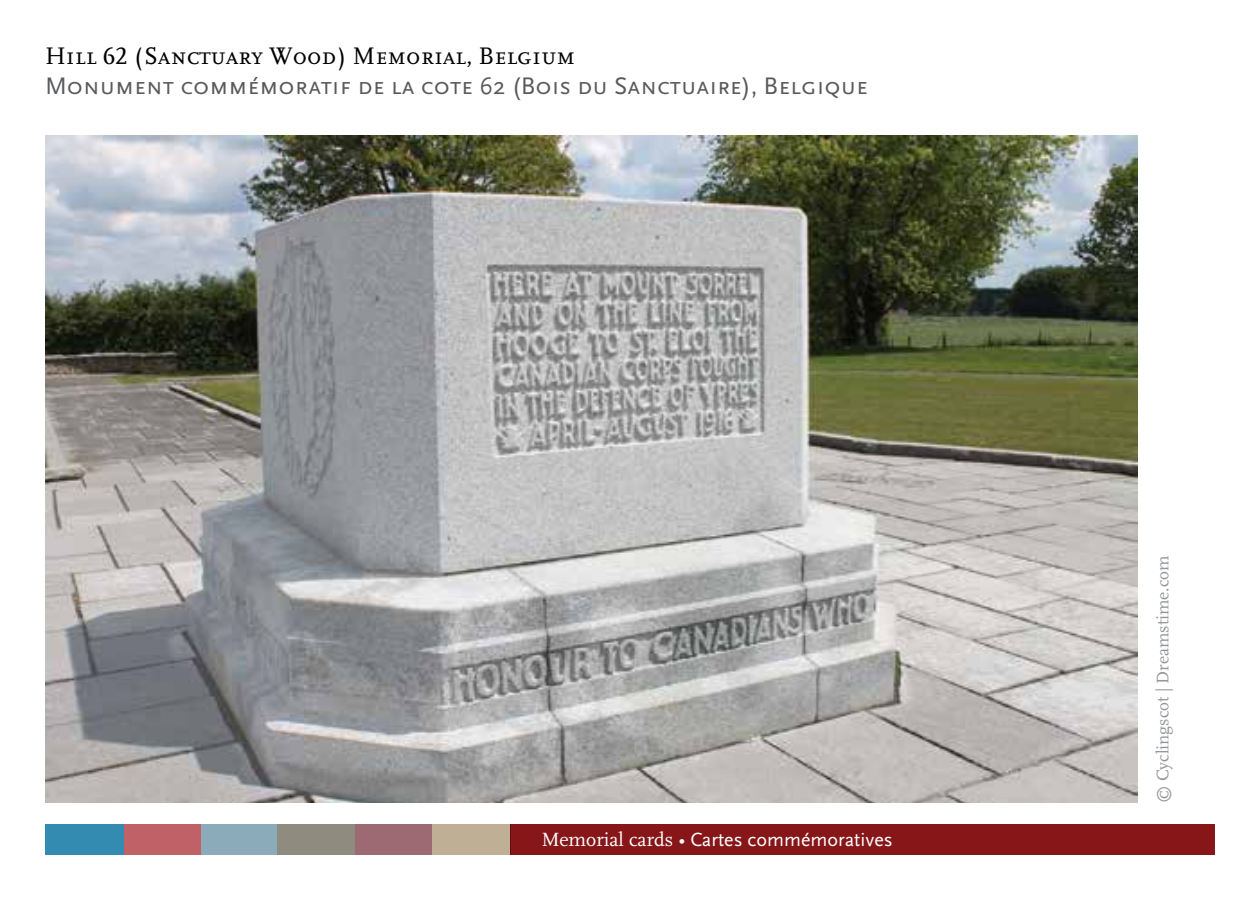
<style>
.page{position:relative;width:1260px;height:900px;background:#fff}
.page>*{position:absolute;margin:0;border:0;box-sizing:border-box;transform-origin:0 0}
.t1{font:25px "Scala Sans Caps";color:#58595b}
.t2{font:25px "Scala LF Caps";color:#000}
.t3{font:20px "Scala Sans LF";color:#fff}
.t4{font:17.5px "Scala LF";color:#939598}
.s1{font-family:"Scala LF"}
</style>
<div class="page">
<div style="left:511px;top:824px;width:704px;height:31px;background:#871619"></div>
<div style="left:200px;top:824px;width:78px;height:31px;background:#8cabba"></div>
<div style="left:277px;top:824px;width:79px;height:31px;background:#8f8b7f"></div>
<div style="left:355px;top:824px;width:78px;height:31px;background:#9d6a73"></div>
<div style="left:432px;top:824px;width:79px;height:31px;background:#bfaf94"></div>
<div style="left:122px;top:824px;width:79px;height:31px;background:#bf6166"></div>
<div style="left:45px;top:824px;width:78px;height:31px;background:#338bb1"></div>
<img style="left:45px;top:135px;width:1093px;height:668px">
<p class="t2" style="left:45px;top:42px;width:532px">Hill 62 (Sanctuary Wood) Memorial, Belgium</p>
<p class="t1" style="left:45px;top:72px;width:825px">Monument commémoratif de la cote 62 (Bois du Sanctuaire), Belgique</p>
<p class="t3" style="left:542px;top:828px;width:352px"><span class="s1">Memorial cards •</span> Cartes commémoratives</p>
<p class="t4" style="left:1153px;top:803px;width:249px;rotate:-90deg">© Cyclingscot | Dreamstime.com</p>
</div>
